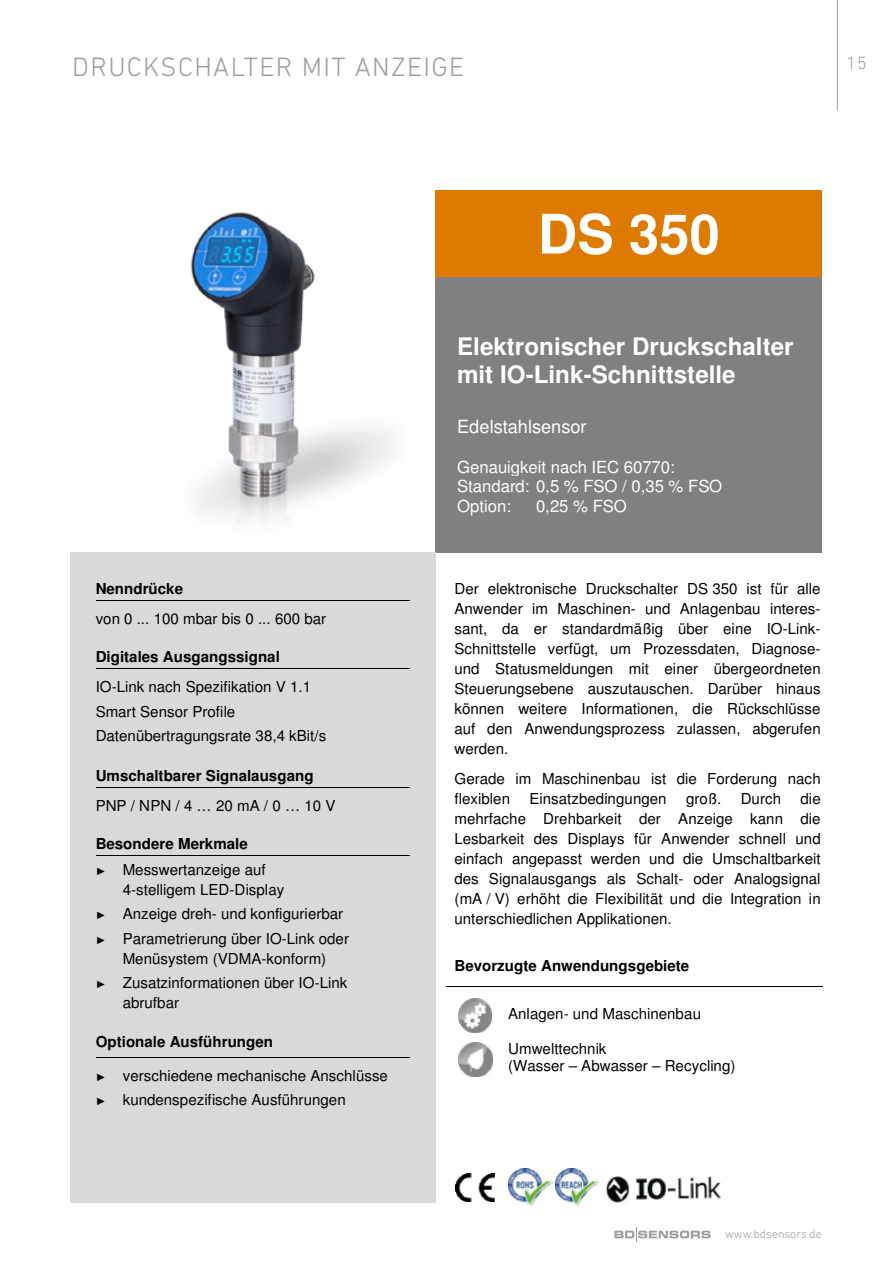
<style>
.page{position:relative;width:893px;height:1263px;background:#fff}
.page>*{position:absolute;margin:0;border:0;box-sizing:border-box;transform-origin:0 0}
.t1{font:700 54.6px "Helvetica";color:#fff}
.t2{font:300 27px "DIN Next LT Pro";letter-spacing:.05em;color:#9d9d9c}
.t3{font:700 24.15px/27.8px "Helvetica";color:#fff}
.t4{font:18.15px "Helvetica";color:#fff}
.t5{font:300 18px "DIN Next LT Pro";color:#9d9d9c}
.t6{font:16.8px/19.2px "Helvetica";color:#fff}
.t7{font:15.15px/20px "Helvetica";color:#000}
.t8{font:700 15.15px "Helvetica";letter-spacing:.005em;color:#000}
.t9{font:300 12px "DIN Next LT Pro";color:#9d9d9c}
.s1{font-weight:700}
.s2{font-family:"Arial";font-size:10.5px}
</style>
<div class="page">
<hr style="left:837px;top:0;width:1px;height:111px;background:#9d9d9c">
<svg style="left:614px;top:1227px;width:97px;height:15px"></svg>
<div style="left:436px;top:191px;width:386px;height:86px;background:#df7a00"></div>
<div style="left:436px;top:277px;width:386px;height:276px;background:#808080"></div>
<div style="left:70px;top:553px;width:366px;height:650px;background:#d9d9d9"></div>
<hr style="left:96px;top:600px;width:313px;height:1px;background:#000">
<hr style="left:96px;top:668px;width:313px;height:1px;background:#000">
<hr style="left:96px;top:787px;width:313px;height:1px;background:#000">
<hr style="left:96px;top:855px;width:313px;height:1px;background:#000">
<hr style="left:96px;top:1057px;width:313px;height:1px;background:#000">
<hr style="left:446px;top:986px;width:54px;height:1px;background:#000">
<hr style="left:501px;top:986px;width:321px;height:1px;background:#000">
<img style="left:190px;top:212px;width:203px;height:311px">
<img style="left:458px;top:999px;width:34px;height:33px">
<img style="left:459px;top:1042px;width:33px;height:34px">
<img style="left:555px;top:1168px;width:44px;height:38px">
<img style="left:606px;top:1176px;width:115px;height:27px">
<img style="left:455px;top:1173px;width:40px;height:28px">
<img style="left:509px;top:1168px;width:43px;height:38px">
<h2 class="t2" style="left:72px;top:51px;width:393px">DRUCKSCHALTER MIT ANZEIGE</h2>
<p class="t5" style="left:847px;top:52px;width:22px">15</p>
<p class="t8" style="left:96px;top:583px;width:89px">Nenndrücke</p>
<p class="t7" style="left:96px;top:609px;width:232px">von 0 ... 100 mbar bis 0 ... 600 bar</p>
<p class="t8" style="left:96px;top:651px;width:186px">Digitales Ausgangssignal</p>
<p class="t7" style="left:96px;top:674px;width:232px;line-height:24.6px">IO-Link nach Spezifikation V 1.1<br>Smart Sensor Profile<br>Datenübertragungsrate 38,4 kBit/s</p>
<p class="t8" style="left:96px;top:770px;width:219px">Umschaltbarer Signalausgang</p>
<p class="t7" style="left:96px;top:796px;width:241px">PNP / NPN / 4 … 20 mA / 0 … 10 V</p>
<p class="t7" style="left:96px;top:831px;width:171px;line-height:25.5px"><span class="s1">Besondere Merkmale<br></span><span class="s2">►</span> Messwertanzeige auf</p>
<p class="t7" style="left:96px;top:877px;width:255px;line-height:24.6px;text-indent:27px">4-stelligem LED-Display<br><span class="s2">►</span> Anzeige dreh- und konfigurierbar <span class="s2">►</span> Parametrierung über IO-Link oder</p>
<p class="t7" style="left:96px;top:946px;width:253px;line-height:24.8px;text-align:center">Menüsystem (VDMA-konform)<br><span class="s2">►</span> Zusatzinformationen über IO-Link</p>
<p class="t7" style="left:123px;top:993px;width:58px">abrufbar</p>
<p class="t8" style="left:96px;top:1035px;width:179px">Optionale Ausführungen</p>
<p class="t7" style="left:96px;top:1063px;width:294px;line-height:24.6px"><span class="s2">►</span> verschiedene mechanische Anschlüsse <span class="s2">►</span> kundenspezifische Ausführungen</p>
<h1 class="t1" style="left:538px;top:213px;width:183px">DS 350</h1>
<h3 class="t3" style="left:457px;top:335px;width:338px">Elektronischer Druckschalter mit IO-Link-Schnittstelle</h3>
<p class="t4" style="left:457px;top:416px;width:131px">Edelstahlsensor</p>
<p class="t6" style="left:457px;top:458px;width:267px">Genauigkeit nach IEC 60770:<br>Standard: 0,5 % FSO / 0,35 % FSO<br>Option:</p>
<p class="t6" style="left:536px;top:496px;width:92px">0,25 % FSO</p>
<p class="t7" style="left:455px;top:579px;width:368px;text-align:justify">Der elektronische Druckschalter DS 350 ist für alle Anwender im Maschinen- und Anlagenbau interes&shy;sant, da er standardmäßig über eine IO-Link-Schnittstelle verfügt, um Prozessdaten, Diagnose&shy;und Statusmeldungen mit einer übergeordneten Steuerungsebene auszutauschen. Darüber hinaus können weitere Informationen, die Rückschlüsse auf den Anwendungsprozess zulassen, abgerufen werden.</p>
<p class="t7" style="left:455px;top:768px;width:368px">Gerade im Maschinenbau ist die Forderung nach flexiblen</p>
<p class="t7" style="left:455px;top:788px;width:368px;text-align:justify;text-indent:346px">die mehrfache Drehbarkeit der Anzeige kann die Lesbarkeit des Displays für Anwender schnell und einfach angepasst werden und die Umschaltbarkeit des Signalausgangs als Schalt- oder Analogsignal (mA / V) erhöht die Flexibilität und die Integration in unterschiedlichen Applikationen.</p>
<p class="t8" style="left:455px;top:960px;width:236px">Bevorzugte Anwendungsgebiete</p>
<p class="t7" style="left:508px;top:1003px;width:194px">Anlagen- und Maschinenbau</p>
<p class="t7" style="left:508px;top:1040px;width:229px;line-height:17.4px">Umwelttechnik<br>(Wasser – Abwasser – Recycling)</p>
<p class="t7" style="left:529px;top:788px;width:139px">Einsatzbedingungen</p>
<p class="t7" style="left:686px;top:788px;width:37px">groß.</p>
<p class="t7" style="left:741px;top:788px;width:42px">Durch</p>
<p class="t9" style="left:725px;top:1226px;width:98px">www.bdsensors.de</p>
</div>
